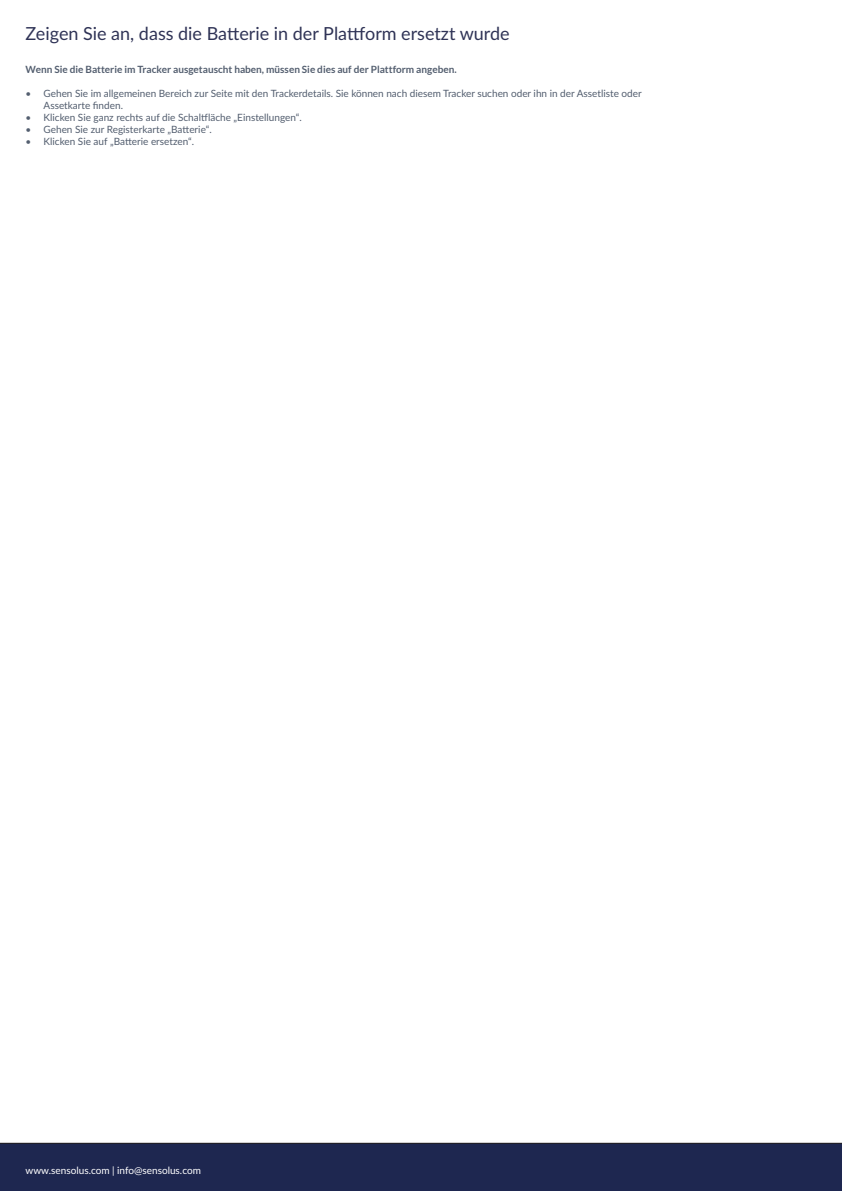
<style>
.page{position:relative;width:842px;height:1191px;background:#fff}
.page>*{position:absolute;margin:0;border:0;box-sizing:border-box;transform-origin:0 0}
.t1{font:18px "Lato";color:#2f3356}
.t2{font:10px/12px "Lato";color:#535e6f}
.Paragraph_Style_1{font:700 10px "Lato";color:#535e6f}
.t3{font:10px "Lato";color:#fff}
</style>
<div class="page">
<div style="left:0;top:1142px;width:842px;height:49px;background:#1e2750"></div>
<p class="t1" style="left:26px;top:21px;width:486px">Zeigen Sie an, dass die Batterie in der Plattform ersetzt wurde</p>
<p class="Paragraph_Style_1" style="left:26px;top:64px;width:433px">Wenn Sie die Batterie im Tracker ausgetauscht haben, müssen Sie dies auf der Plattform angeben.</p>
<p class="t2" style="left:44px;top:87px;width:600px;text-indent:-18px">• Gehen Sie im allgemeinen Bereich zur Seite mit den Trackerdetails. Sie können nach diesem Tracker suchen oder ihn in der Assetliste oder<br>Assetkarte finden.</p>
<p class="t2" style="left:26px;top:111px;width:278px">• Klicken Sie ganz rechts auf die Schaltfläche „Einstellungen“.</p>
<p class="t2" style="left:26px;top:123px;width:188px">• Gehen Sie zur Registerkarte „Batterie“.</p>
<p class="t2" style="left:26px;top:135px;width:170px">• Klicken Sie auf „Batterie ersetzen“.</p>
<p class="t3" style="left:26px;top:1162px;width:177px">www.sensolus.com | info@sensolus.com</p>
</div>
